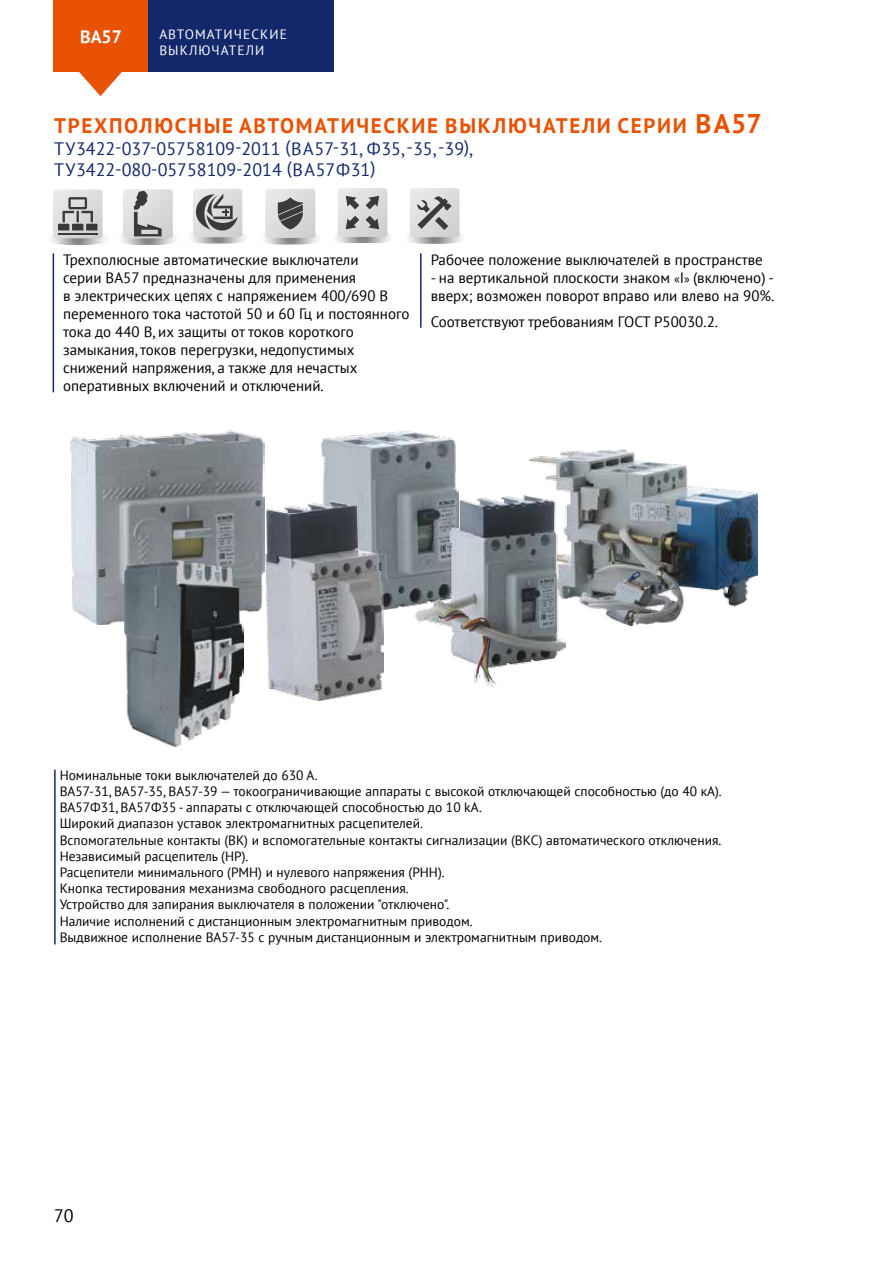
<style>
.page{position:relative;width:893px;height:1263px;background:#fff}
.page>*{position:absolute;margin:0;border:0;box-sizing:border-box;transform-origin:0 0}
.t1{font:700 21px "PT Sans";letter-spacing:.08em;color:#e95103}
.t2{font:18px/21.6px "PT Sans";color:#12286a}
.t3{font:700 18px "PT Sans";color:#fff}
.t4{font:18px "PT Sans";color:#000}
.t5{font:15px/18px "PT Sans";color:#000}
.t6{font:13.5px/16.2px "PT Sans";color:#000}
.t7{font:13.5px/16.2px "PT Sans";letter-spacing:.08em;color:#fff}
.s1{font-size:27px}
.s2{font-size:12px}
</style>
<div class="page">
<div style="left:53px;top:0;width:95px;height:72px;background:#e95103"></div>
<svg style="left:79px;top:72px;width:43px;height:24px"></svg>
<div style="left:148px;top:0;width:186px;height:72px;background:#12286a"></div>
<hr style="left:53px;top:253px;width:1px;height:139px;background:#12286a">
<hr style="left:54px;top:770px;width:2px;height:174px;background:#12286a">
<svg style="left:52px;top:188px;width:410px;height:57px"></svg>
<img style="left:71px;top:430px;width:194px;height:194px">
<img style="left:321px;top:430px;width:138px;height:180px">
<img style="left:529px;top:449px;width:229px;height:176px">
<img style="left:416px;top:495px;width:149px;height:192px">
<img style="left:266px;top:501px;width:118px;height:199px">
<hr style="left:420px;top:253px;width:2px;height:75px;background:#12286a">
<img style="left:124px;top:561px;width:119px;height:186px">
<h2 class="t3" style="left:80px;top:25px;width:43px">ВА57</h2>
<p class="t7" style="left:159px;top:26px;width:129px">АВТОМАТИЧЕСКИЕ<br>ВЫКЛЮЧАТЕЛИ</p>
<h1 class="t1" style="left:54px;top:112px;width:709px">ТРЕХПОЛЮСНЫЕ АВТОМАТИЧЕСКИЕ ВЫКЛЮЧАТЕЛИ СЕРИИ <span class="s1">ВА57</span></h1>
<h2 class="t2" style="left:54px;top:137px;width:420px">ТУ3422-037-05758109-2011 (ВА57-31, Ф35, -35, -39),<br>ТУ3422-080-05758109-2014 (ВА57Ф31)</h2>
<p class="t5" style="left:63px;top:250px;width:348px">Трехполюсные автоматические выключатели<br>серии ВА57 предназначены для применения<br>в электрических цепях с напряжением 400/690 В переменного тока частотой 50 и 60 Гц и постоянного тока до 440 В, их защиты от токов короткого замыкания, токов перегрузки, недопустимых снижений напряжения, а также для нечастых оперативных включений и отключений.</p>
<p class="t5" style="left:431px;top:250px;width:334px">Рабочее положение выключателей в пространстве</p>
<p class="t5" style="left:431px;top:268px;width:345px">- на вертикальной плоскости знаком <span class="s2">«</span>I<span class="s2">»</span> (включено) - вверх; возможен поворот вправо или влево на 90%.</p>
<p class="t5" style="left:431px;top:312px;width:289px">Соответствуют требованиям ГОСТ Р50030.2.</p>
<p class="t6" style="left:60px;top:767px;width:664px">Номинальные токи выключателей до 630 А.<br>ВА57-31, ВА57-35, ВА57-39 — токоограничивающие аппараты с высокой отключающей способностью (до 40 кА).<br>ВА57Ф31, ВА57Ф35 - аппараты с отключающей способностью до 10 kA.<br>Широкий диапазон уставок электромагнитных расцепителей.<br>Вспомогательные контакты (ВК) и вспомогательные контакты сигнализации (ВКС) автоматического отключения.<br>Независимый расцепитель (HP).<br>Расцепители минимального (РМН) и нулевого напряжения (РНН).<br>Кнопка тестирования механизма свободного расцепления.<br>Устройство для запирания выключателя в положении "отключено".<br>Наличие исполнений с дистанционным электромагнитным приводом.<br>Выдвижное исполнение ВА57-35 с ручным дистанционным и электромагнитным приводом.</p>
<h2 class="t4" style="left:54px;top:1204px;width:21px">70</h2>
</div>
